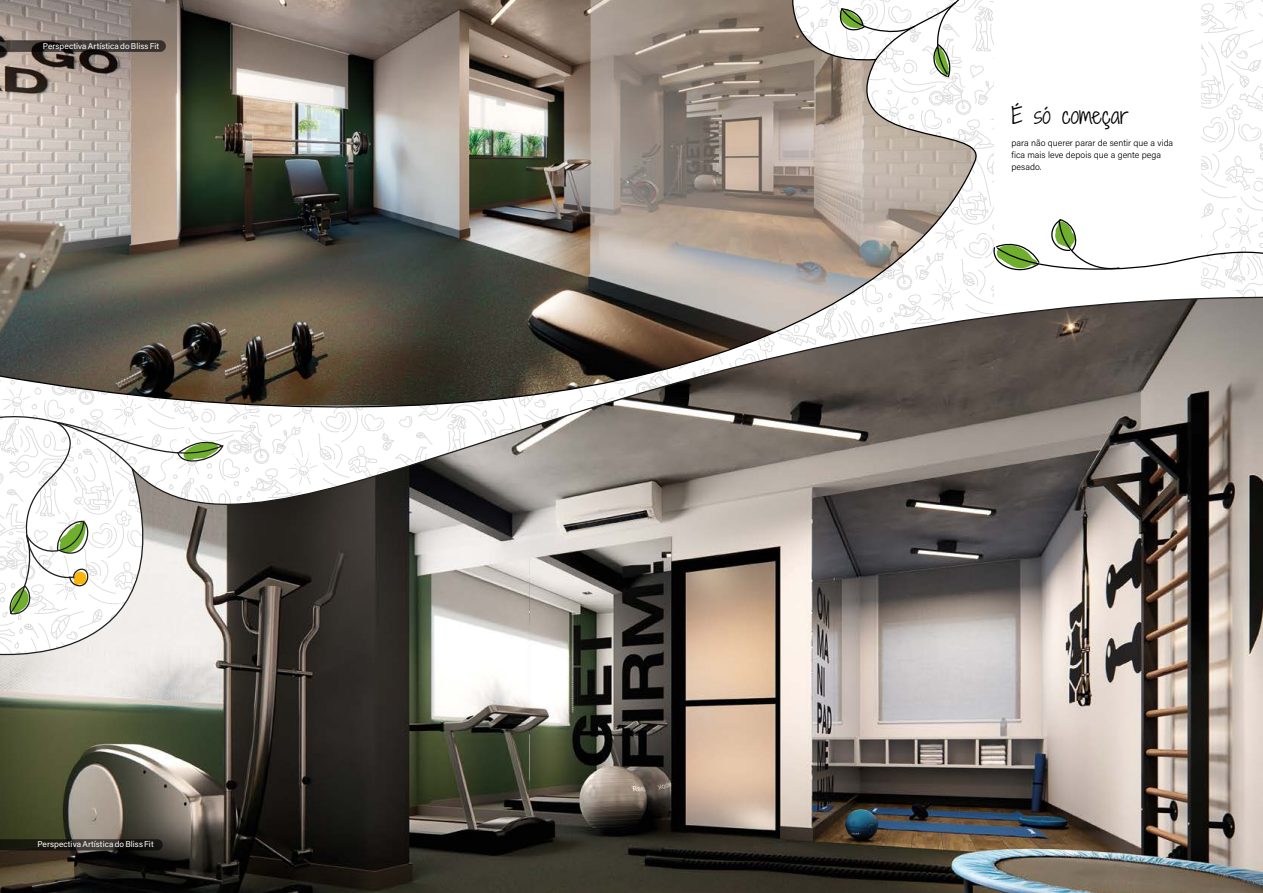
<style>
.page{position:relative;width:1263px;height:893px;background:#fff}
.page>*{position:absolute;margin:0;border:0;box-sizing:border-box;transform-origin:0 0}
.t1{font:21.67px "Shadows Into Light Two";color:#000}
.t2{font:9px/11.7px "Acumin Variable Concept";letter-spacing:.01em;color:#000}
.t3{font:8.4px "Acumin Variable Concept";letter-spacing:.03em;color:#fff}
</style>
<div class="page">
<img style="left:0;top:296px;width:1263px;height:597px">
<svg style="left:0;top:469px;width:224px;height:146px"></svg>
<img style="left:0;top:0;width:991px;height:469px">
<svg style="left:838px;top:0;width:138px;height:78px"></svg>
<svg style="left:993px;top:218px;width:270px;height:58px"></svg>
<svg style="left:0;top:40px;width:166px;height:12px;background:#3a3430"></svg>
<svg style="left:0;top:839px;width:163px;height:11px;background:#211f19"></svg>
<p class="t3" style="left:43px;top:40px;width:118px">Perspectiva Artística do Bliss Fit</p>
<p class="t3" style="left:37px;top:838px;width:118px">Perspectiva Artística do Bliss Fit</p>
<h1 class="t1" style="left:1011px;top:100px;width:119px">É só começar</h1>
<p class="t2" style="left:1011px;top:137px;width:163px">para não querer parar de sentir que a vida fica mais leve depois que a gente pega pesado.</p>
</div>
